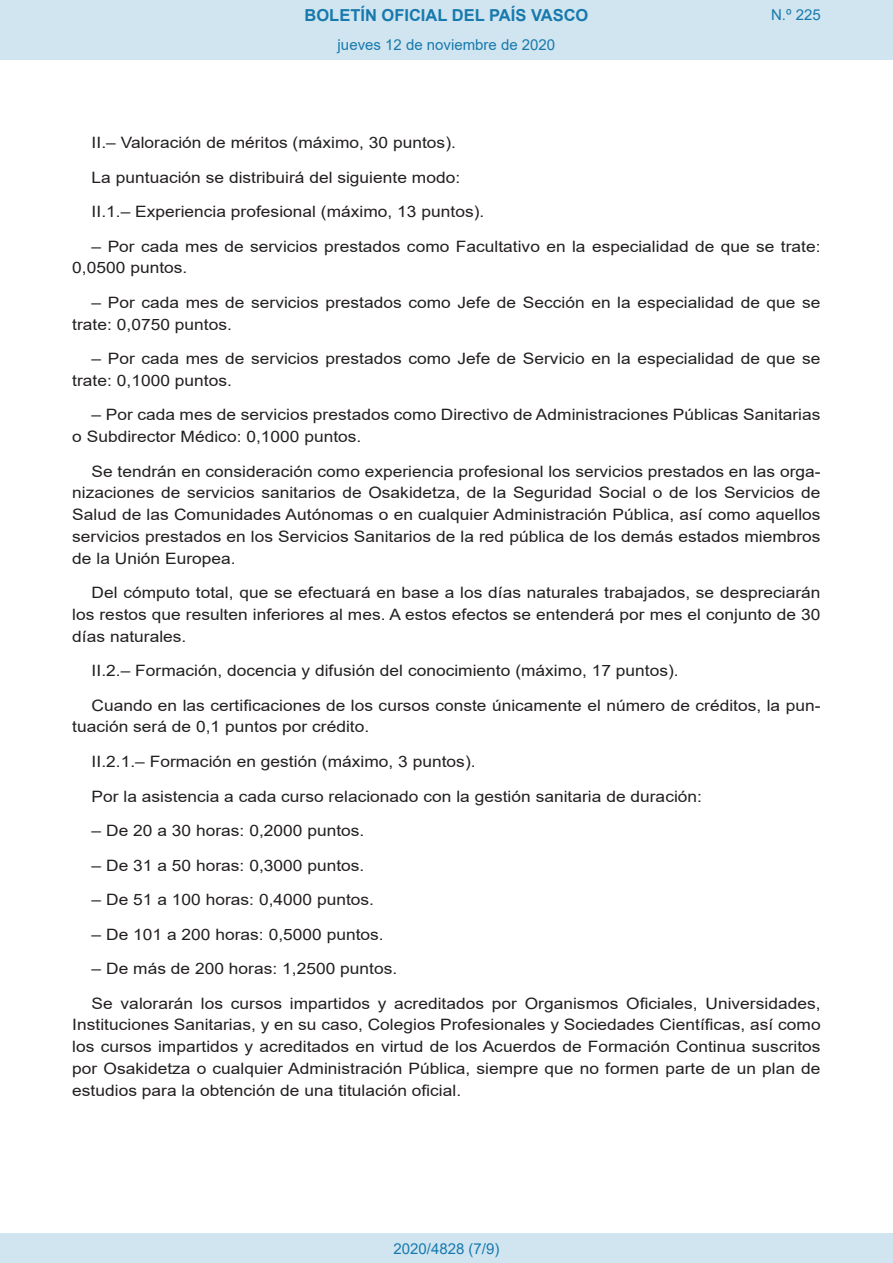
<style>
.page{position:relative;width:893px;height:1263px;background:#fff}
.page>*{position:absolute;margin:0;border:0;box-sizing:border-box;transform-origin:0 0}
.t1{font:700 16.5px "Arial";color:#1879ad}
.BOPVDetalle{font:15.6px/21.8px "Arial";color:#231f20;scale:1.11 1}
.Paginacion_Centro{font:15px "Arial";color:#1879ad}
</style>
<div class="page">
<div style="left:0;top:0;width:893px;height:60px;background:#d0e5f0"></div>
<div style="left:0;top:1233px;width:893px;height:30px;background:#d0e5f0"></div>
<p class="t1" style="left:305px;top:3px;width:285px">BOLETÍN OFICIAL DEL PAÍS VASCO</p>
<p class="Paginacion_Centro" style="left:338px;top:35px;width:219px">jueves 12 de noviembre de 2020</p>
<p class="Paginacion_Centro" style="left:771px;top:5px;width:51px">N.º 225</p>
<p class="BOPVDetalle" style="left:92px;top:132px;width:330px">II.– Valoración de méritos (máximo, 30 puntos).</p>
<p class="BOPVDetalle" style="left:92px;top:166px;width:334px">La puntuación se distribuirá del siguiente modo:</p>
<p class="BOPVDetalle" style="left:92px;top:201px;width:355px">II.1.– Experiencia profesional (máximo, 13 puntos).</p>
<p class="BOPVDetalle" style="left:72px;top:235px;width:676px;text-indent:19px">– Por cada mes de servicios prestados como Facultativo en la especialidad de que se trate:<br>0,0500 puntos.</p>
<p class="BOPVDetalle" style="left:72px;top:291px;width:676px;text-indent:19px">– Por cada mes de servicios prestados como Jefe de Sección en la especialidad de que se trate: 0,0750 puntos.</p>
<p class="BOPVDetalle" style="left:72px;top:348px;width:676px;text-indent:19px">– Por cada mes de servicios prestados como Jefe de Servicio en la especialidad de que se trate: 0,1000 puntos.</p>
<p class="BOPVDetalle" style="left:72px;top:404px;width:676px;text-indent:19px">– Por cada mes de servicios prestados como Directivo de Administraciones Públicas Sanitarias o Subdirector Médico: 0,1000 puntos.</p>
<p class="BOPVDetalle" style="left:72px;top:460px;width:676px;text-align:justify;text-indent:19px">Se tendrán en consideración como experiencia profesional los servicios prestados en las orga&shy;nizaciones de servicios sanitarios de Osakidetza, de la Seguridad Social o de los Servicios de Salud de las Comunidades Autónomas o en cualquier Administración Pública, así como aquellos servicios prestados en los Servicios Sanitarios de la red pública de los demás estados miembros de la Unión Europea.</p>
<p class="BOPVDetalle" style="left:72px;top:582px;width:676px;text-align:justify;text-indent:19px">Del cómputo total, que se efectuará en base a los días naturales trabajados, se despreciarán los restos que resulten inferiores al mes. A estos efectos se entenderá por mes el conjunto de 30 días naturales.</p>
<p class="BOPVDetalle" style="left:92px;top:660px;width:530px">II.2.– Formación, docencia y difusión del conocimiento (máximo, 17 puntos).</p>
<p class="BOPVDetalle" style="left:72px;top:694px;width:676px;text-indent:19px">Cuando en las certificaciones de los cursos conste únicamente el número de créditos, la pun&shy;tuación será de 0,1 puntos por crédito.</p>
<p class="BOPVDetalle" style="left:92px;top:750px;width:347px">II.2.1.– Formación en gestión (máximo, 3 puntos).</p>
<p class="BOPVDetalle" style="left:92px;top:785px;width:551px">Por la asistencia a cada curso relacionado con la gestión sanitaria de duración:</p>
<p class="BOPVDetalle" style="left:92px;top:819px;width:247px">– De 20 a 30 horas: 0,2000 puntos.</p>
<p class="BOPVDetalle" style="left:92px;top:854px;width:247px">– De 31 a 50 horas: 0,3000 puntos.</p>
<p class="BOPVDetalle" style="left:92px;top:888px;width:256px">– De 51 a 100 horas: 0,4000 puntos.</p>
<p class="BOPVDetalle" style="left:92px;top:923px;width:265px">– De 101 a 200 horas: 0,5000 puntos.</p>
<p class="BOPVDetalle" style="left:92px;top:957px;width:277px">– De más de 200 horas: 1,2500 puntos.</p>
<p class="BOPVDetalle" style="left:72px;top:992px;width:676px;text-align:justify;text-indent:19px">Se valorarán los cursos impartidos y acreditados por Organismos Oficiales, Universidades, Instituciones Sanitarias, y en su caso, Colegios Profesionales y Sociedades Científicas, así como los cursos impartidos y acreditados en virtud de los Acuerdos de Formación Continua suscritos por Osakidetza o cualquier Administración Pública, siempre que no formen parte de un plan de estudios para la obtención de una titulación oficial.</p>
<p class="Paginacion_Centro" style="left:393px;top:1238px;width:107px">2020/4828 (7/9)</p>
</div>
